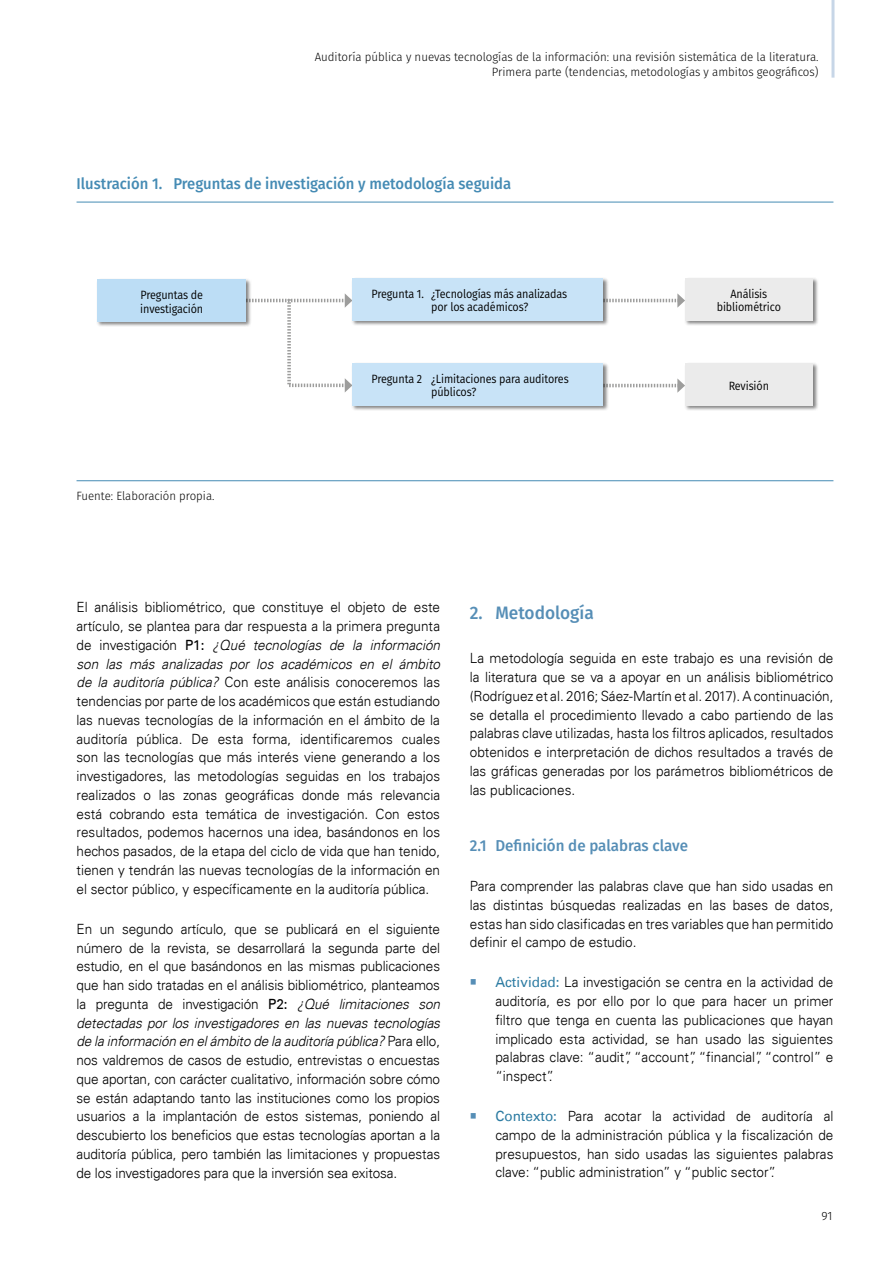
<style>
.page{position:relative;width:893px;height:1263px;background:#fff}
.page>*{position:absolute;margin:0;border:0;box-sizing:border-box;transform-origin:0 0}
.t1{font:500 18px "Fira Sans";color:#568eb6;scale:.96 1}
.t2{font:500 15.75px "Fira Sans";color:#568eb6;scale:.96 1}
.t3{font:500 15.6px "Fira Sans";color:#458bb4;scale:.95 1}
.t4{font:300 14.1px/18.8px "Univers LT";color:#000;text-align:justify;scale:.96 1}
.t5{font:12px/13.5px "Fira Sans";letter-spacing:-.01em;color:#000;scale:.9 1}
.t6{font:300 12px/15px "Fira Sans";color:#000;text-align:right;scale:.96 1}
.t7{font:300 12px "Fira Sans";color:#000;scale:.95 1}
.t8{font:300 12px "Fira Sans";color:#000}
.s1{font-weight:400}
.s2{font-style:italic}
.s3{color:#568eb6}
.s4{font-weight:400;color:#2c7ba2}
</style>
<div class="page">
<hr style="left:831px;top:0;width:3px;height:78px;background:#c7d6e7">
<hr style="left:77px;top:202px;width:756px;height:1px;background:#458bb4">
<hr style="left:77px;top:480px;width:756px;height:1px;background:#458bb4">
<svg style="left:609px;top:293px;width:75px;height:15px"></svg>
<svg style="left:609px;top:378px;width:75px;height:15px"></svg>
<div style="left:96px;top:278px;width:156px;height:50px;background:#000;opacity:.5"></div>
<div style="left:97px;top:279px;width:149px;height:43px;background:#bcddf5"></div>
<div style="left:351px;top:277px;width:258px;height:49px;background:#000;opacity:.5"></div>
<div style="left:352px;top:278px;width:251px;height:42px;background:#c8e3f7"></div>
<div style="left:684px;top:277px;width:134px;height:49px;background:#000;opacity:.5"></div>
<div style="left:685px;top:278px;width:128px;height:42px;background:#ebebeb"></div>
<svg style="left:222px;top:293px;width:130px;height:99px"></svg>
<div style="left:351px;top:362px;width:258px;height:49px;background:#000;opacity:.5"></div>
<div style="left:352px;top:363px;width:251px;height:43px;background:#c8e3f7"></div>
<div style="left:684px;top:362px;width:134px;height:49px;background:#000;opacity:.5"></div>
<div style="left:685px;top:363px;width:128px;height:43px;background:#ebebeb"></div>
<p class="t6" style="left:315px;top:49px;width:526px">Auditoría pública y nuevas tecnologías de la información: una revisión sistemática de la literatura.<br>Primera parte (tendencias, metodologías y ambitos geográficos)</p>
<p class="t3" style="left:77px;top:171px;width:459px">Ilustración 1. Preguntas de investigación y metodología seguida</p>
<p class="t5" style="left:140px;top:288px;width:71px">Preguntas de investigación</p>
<p class="t5" style="left:431px;top:287px;width:153px;text-indent:-60px">Pregunta 1. ¿Tecnologías más analizadas por los académicos?</p>
<p class="t5" style="left:717px;top:287px;width:73px;text-align:center">Análisis bibliométrico</p>
<p class="t7" style="left:77px;top:488px;width:147px">Fuente: Elaboración propia.</p>
<p class="t5" style="left:431px;top:372px;width:154px;text-indent:-60px">Pregunta 2 ¿Limitaciones para auditores públicos?</p>
<p class="t5" style="left:729px;top:379px;width:46px">Revisión</p>
<p class="t4" style="left:77px;top:598px;width:380px">El análisis bibliométrico, que constituye el objeto de este artículo, se plantea para dar respuesta a la primera pregunta de investigación <span class="s1">P1:</span> <span class="s2">¿Qué tecnologías de la información son las más analizadas por los académicos en el ámbito de la auditoría pública?</span> Con este análisis conoceremos las tendencias por parte de los académicos que están estudiando las nuevas tecnologías de la información en el ámbito de la auditoría pública. De esta forma, identificaremos cuales son las tecnologías que más interés viene generando a los investigadores, las metodologías seguidas en los trabajos realizados o las zonas geográficas donde más relevancia está cobrando esta temática de investigación. Con estos resultados, podemos hacernos una idea, basándonos en los hechos pasados, de la etapa del ciclo de vida que han tenido, tienen y tendrán las nuevas tecnologías de la información en el sector público, y específicamente en la auditoría pública.</p>
<p class="t4" style="left:77px;top:919px;width:380px">En un segundo artículo, que se publicará en el siguiente número de la revista, se desarrollará la segunda parte del estudio, en el que basándonos en las mismas publicaciones que han sido tratadas en el análisis bibliométrico, planteamos la pregunta de investigación <span class="s1">P2:</span> <span class="s2">¿Qué limitaciones son detectadas por los investigadores en las nuevas tecnologías de la información en el ámbito de la auditoría pública?</span> Para ello, nos valdremos de casos de estudio, entrevistas o encuestas que aportan, con carácter cualitativo, información sobre cómo se están adaptando tanto las instituciones como los propios usuarios a la implantación de estos sistemas, poniendo al descubierto los beneficios que estas tecnologías aportan a la auditoría pública, pero también las limitaciones y propuestas de los investigadores para que la inversión sea exitosa.</p>
<p class="t1" style="left:470px;top:598px;width:131px">2. Metodología</p>
<p class="t4" style="left:470px;top:649px;width:380px">La metodología seguida en este trabajo es una revisión de la literatura que se va a apoyar en un análisis bibliométrico (Rodríguez et al. 2016; Sáez-Martín et al. 2017). A continuación, se detalla el procedimiento llevado a cabo partiendo de las palabras clave utilizadas, hasta los filtros aplicados, resultados obtenidos e interpretación de dichos resultados a través de las gráficas generadas por los parámetros bibliométricos de las publicaciones.</p>
<p class="t2" style="left:470px;top:833px;width:229px">2.1 Definición de palabras clave</p>
<p class="t4" style="left:470px;top:877px;width:380px">Para comprender las palabras clave que han sido usadas en las distintas búsquedas realizadas en las bases de datos, estas han sido clasificadas en tres variables que han permitido definir el campo de estudio.</p>
<p class="t4" style="left:495px;top:973px;width:354px;text-indent:-26px"><span class="s3">○</span> <span class="s4">Actividad:</span> La investigación se centra en la actividad de auditoría, es por ello por lo que para hacer un primer filtro que tenga en cuenta las publicaciones que hayan implicado esta actividad, se han usado las siguientes palabras clave: “audit”, “account”, “financial”, “control” e “inspect”.</p>
<p class="t4" style="left:495px;top:1107px;width:354px;text-indent:-26px"><span class="s3">○</span> <span class="s4">Contexto:</span> Para acotar la actividad de auditoría al campo de la administración pública y la fiscalización de presupuestos, han sido usadas las siguientes palabras clave: “public administration” y “public sector”.</p>
<p class="t8" style="left:821px;top:1207px;width:12px">91</p>
</div>
